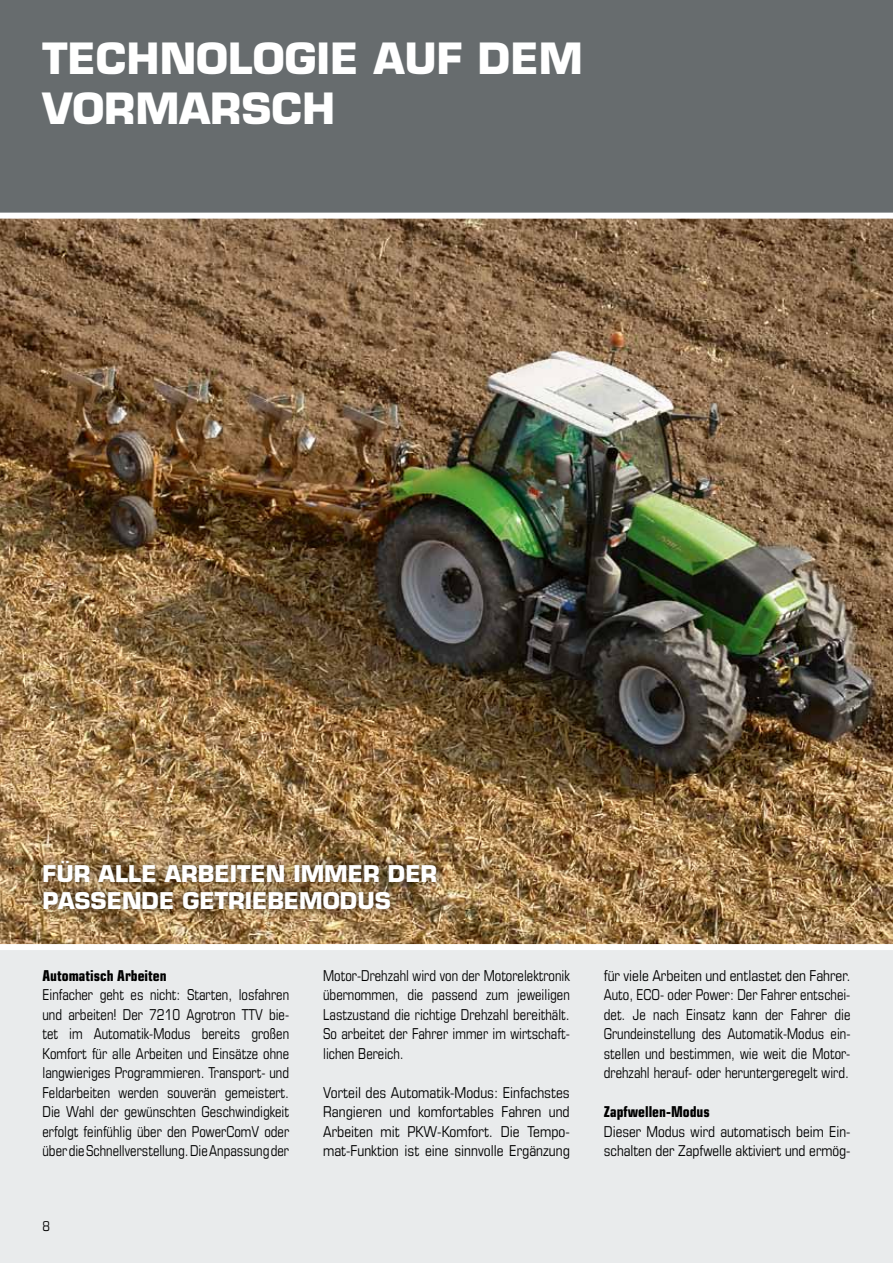
<style>
.page{position:relative;width:893px;height:1263px;background:#e9ebec}
.page>*{position:absolute;margin:0;border:0;box-sizing:border-box;transform-origin:0 0}
.t1{font:700 42px/50.4px "Eurostile LT Std";color:#fff}
.t2{font:700 22.5px/27px "Eurostile LT Std";color:#fff}
.t3{font:condensed 15px/19.5px "Eurostile LT Std";color:#000;text-align:justify;scale:.93 1}
.t4{font:condensed 15px/19.5px "Eurostile LT Std";color:#000;text-align:justify}
.t5{font:700 condensed 15px "Eurostile LT Std";color:#000}
.t6{font:condensed 13.5px "Eurostile LT Std";color:#000}
</style>
<div class="page">
<img style="left:0;top:219px;width:893px;height:725px">
<div style="left:0;top:0;width:893px;height:213px;background:#676c6e"></div>
<div style="left:0;top:944px;width:893px;height:6px;background:#fff"></div>
<div style="left:34px;top:851px;width:412px;height:67px;background:#000;opacity:.75"></div>
<div style="left:0;top:213px;width:893px;height:6px;background:#fff"></div>
<h1 class="t1" style="left:43px;top:33px;width:542px">TECHNOLOGIE AUF DE M<br>VORMARSCH</h1>
<h2 class="t2" style="left:43px;top:860px;width:394px">FÜR ALLE ARBEITEN IMMER DER<br>PASSENDE GETRIEBEMODUS</h2>
<p class="t5" style="left:43px;top:966px;width:126px">Automatisch Arbeiten</p>
<p class="t3" style="left:43px;top:985px;width:267px">Einfacher geht es nicht: Starten, losfahren und arbeiten! Der 7210 Agrotron TTV bie&shy;tet im Automatik-Modus bereits großen Komfort für alle Arbeiten und Einsätze ohne langwieriges Programmieren. Transport- und Feldarbeiten werden souverän gemeistert.<br>Die Wahl der gewünschten Geschwindigkeit erfolgt feinfühlig über den PowerComV oder über die Schnellverstellung. Die Anpassung der</p>
<p class="t6" style="left:43px;top:1218px;width:9px">8</p>
<p class="t3" style="left:323px;top:965px;width:267px">Motor-Drehzahl wird von der Motorelektronik übernommen, die passend zum jeweiligen Lastzustand die richtige Drehzahl bereithält.<br>So arbeitet der Fahrer immer im wirtschaft&shy;lichen Bereich.</p>
<p class="t4" style="left:323px;top:1082px;width:248px">Vorteil des Automatik-Modus: Einfachstes Rangieren und komfortables Fahren und Arbeiten mit PKW-Komfort. Die Tempo&shy;mat-Funktion ist eine sinnvolle Ergänzung</p>
<p class="t4" style="left:604px;top:965px;width:248px">für viele Arbeiten und entlastet den Fahrer.<br>Auto, ECO- oder Power: Der Fahrer entschei&shy;det. Je nach Einsatz kann der Fahrer die Grundeinstellung des Automatik-Modus ein&shy;stellen und bestimmen, wie weit die Motor&shy;drehzahl herauf- oder heruntergeregelt wird.</p>
<p class="t5" style="left:604px;top:1103px;width:108px">Zapfwellen-Modus</p>
<p class="t4" style="left:604px;top:1121px;width:248px">Dieser Modus wird automatisch beim Ein&shy;schalten der Zapfwelle aktiviert und ermög-</p>
</div>
